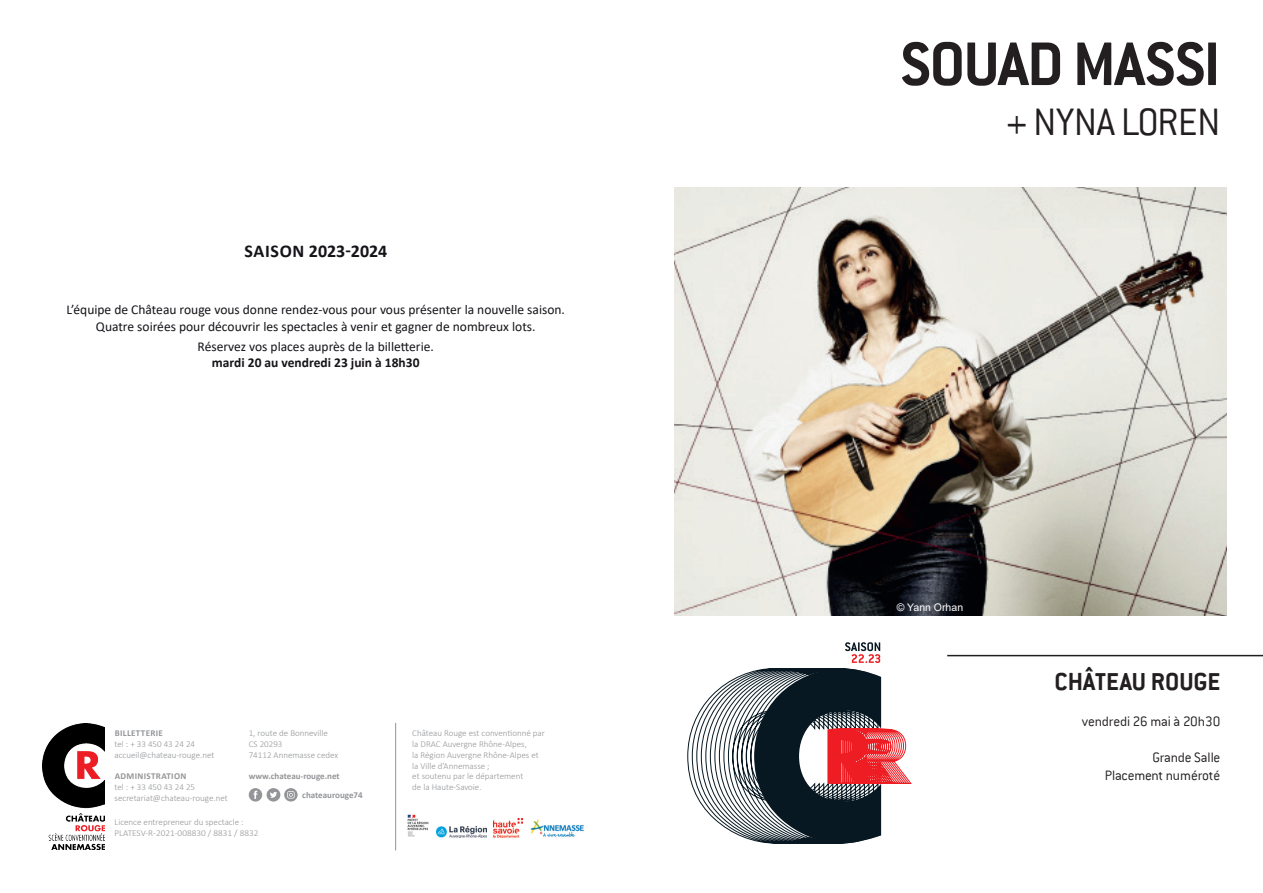
<style>
.page{position:relative;width:1263px;height:893px;background:#fff}
.page>*{position:absolute;margin:0;border:0;box-sizing:border-box;transform-origin:0 0}
.t1{font:700 67.5px "Conduit ITC";letter-spacing:-.02em;color:#231f20}
.t2{font:300 42px "Conduit ITC";letter-spacing:-.02em;color:#231f20}
.t3{font:700 27px "Conduit ITC";color:#231f20}
.t4{font:700 18px "Calibri";color:#151318}
.t5{font:300 15px/18px "Conduit ITC";letter-spacing:-.01em;color:#231f20;text-align:right}
.t6{font:13.5px/16.2px "Calibri";color:#151318;text-align:center}
.t7{font:700 13.5px "Calibri";color:#151318}
.t8{font:10.5px "Arial";color:#fff}
.t9{font:300 9px/10.8px "Calibri";color:#939598}
.t10{font:700 9px "Calibri";color:#939598}
.t11{font:700 9px "Calibri";letter-spacing:.04em;color:#939598}
</style>
<div class="page">
<hr style="left:947px;top:655px;width:316px;height:1px;background:#231f20">
<img style="left:43px;top:723px;width:61px;height:127px">
<hr style="left:395px;top:723px;width:1px;height:127px;background:#939598">
<img style="left:407px;top:814px;width:22px;height:23px">
<img style="left:436px;top:826px;width:50px;height:12px">
<img style="left:493px;top:818px;width:29px;height:20px">
<img style="left:530px;top:819px;width:54px;height:18px">
<div style="left:267px;top:788px;width:13px;height:13px;background:#939598;border-radius:50%"></div>
<svg style="left:270px;top:792px;width:7px;height:6px"></svg>
<div style="left:249px;top:788px;width:13px;height:13px;background:#939598;border-radius:50%"></div>
<svg style="left:254px;top:791px;width:3px;height:8px"></svg>
<svg style="left:284px;top:788px;width:14px;height:13px"></svg>
<svg style="left:287px;top:791px;width:8px;height:7px"></svg>
<svg style="left:687px;top:642px;width:224px;height:201px"></svg>
<img style="left:674px;top:187px;width:553px;height:428px">
<h3 class="t4" style="left:244px;top:238px;width:144px">SAISON 2023-2024</h3>
<h3 class="t6" style="left:66px;top:301px;width:500px">L’équipe de Château rouge vous donne rendez-vous pour vous présenter la nouvelle saison.<br>Quatre soirées pour découvrir les spectacles à venir et gagner de nombreux lots.</h3>
<h3 class="t6" style="left:198px;top:338px;width:238px">Réservez vos places auprès de la billetterie.</h3>
<h3 class="t7" style="left:212px;top:353px;width:209px">mardi 20 au vendredi 23 juin à 18h30</h3>
<p class="t9" style="left:249px;top:728px;width:91px">1, route de Bonneville<br>CS 20293<br>74112 Annemasse cedex</p>
<p class="t10" style="left:249px;top:770px;width:92px">www.chateau-rouge.net</p>
<p class="t11" style="left:115px;top:727px;width:50px">BILLETTERIE</p>
<p class="t9" style="left:115px;top:738px;width:101px">tel : + 33 450 43 24 24 accueil@chateau-rouge.net</p>
<p class="t11" style="left:115px;top:770px;width:73px">ADMINISTRATION</p>
<p class="t9" style="left:115px;top:782px;width:115px">tel : + 33 450 43 24 25 secretariat@chateau-rouge.net</p>
<p class="t10" style="left:302px;top:789px;width:62px">chateaurouge74</p>
<p class="t9" style="left:115px;top:816px;width:145px">Licence entrepreneur du spectacle :<br>PLATESV-R-2021-008830 / 8831 / 8832</p>
<p class="t9" style="left:412px;top:728px;width:134px">Château Rouge est conventionné par la DRAC Auvergne Rhône-Alpes,<br>la Région Auvergne Rhône-Alpes et la Ville d’Annemasse ;<br>et soutenu par le département<br>de la Haute-Savoie.</p>
<h1 class="t1" style="left:901px;top:24px;width:321px">SOUAD MASSI</h1>
<h2 class="t2" style="left:1006px;top:99px;width:216px">+ NYNA LOREN</h2>
<p class="t8" style="left:897px;top:600px;width:68px">© Yann Orhan</p>
<h3 class="t3" style="left:1054px;top:666px;width:167px">CHÂTEAU ROUGE</h3>
<h3 class="t5" style="left:1082px;top:712px;width:140px">vendredi 26 mai à 20h30</h3>
<h3 class="t5" style="left:1105px;top:748px;width:117px">Grande Salle<br>Placement numéroté</h3>
</div>
